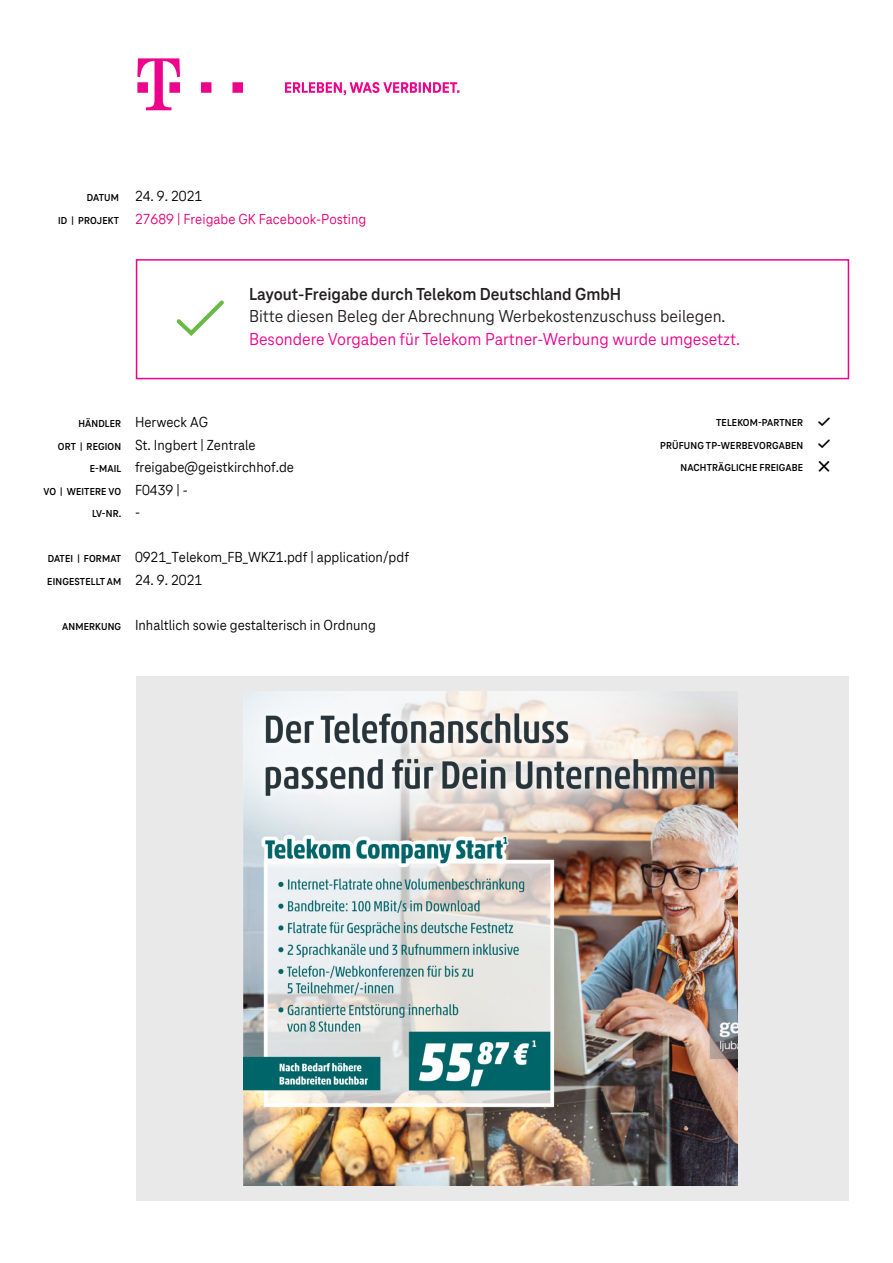
<style>
.page{position:relative;width:893px;height:1263px;background:#fff}
.page>*{position:absolute;margin:0;border:0;box-sizing:border-box;transform-origin:0 0}
.t1{font:18px "Tele Neo";color:#231f20}
.t2{font:18px "Tele Neo";color:#ed028c}
.t3{font:700 18px "Tele Neo";color:#231f20}
.t4{font:15px/22.5px "Tele Neo Office";color:#000}
.t5{font:15px "Tele Neo Office";color:#e20074}
.t6{font:700 10.5px/22.5px "Tele Neo";letter-spacing:.015em;color:#000001;text-align:right}
</style>
<div class="page">
<div style="left:136px;top:676px;width:712px;height:524px;background:#e9e9e9"></div>
<div style="left:136px;top:259px;width:713px;height:120px;border:2px solid #ed028c"></div>
<svg style="left:285px;top:82px;width:174px;height:13px"></svg>
<svg style="left:137px;top:58px;width:43px;height:52px"></svg>
<svg style="left:201px;top:82px;width:10px;height:11px"></svg>
<svg style="left:232px;top:82px;width:11px;height:11px"></svg>
<img style="left:244px;top:691px;width:493px;height:494px">
<p class="t6" style="left:58px;top:186px;width:62px">DATUM<br>ID | PROJEKT</p>
<p class="t4" style="left:135px;top:185px;width:69px">24. 9. 2021</p>
<p class="t5" style="left:135px;top:210px;width:233px">27689 | Freigabe GK Facebook-Posting</p>
<p class="t3" style="left:249px;top:284px;width:374px">Layout-Freigabe durch Telekom Deutschland GmbH</p>
<p class="t1" style="left:249px;top:306px;width:478px">Bitte diesen Beleg der Abrechnung Werbekostenzuschuss beilegen.</p>
<p class="t2" style="left:249px;top:329px;width:492px">Besondere Vorgaben für Telekom Partner-Werbung wurde umgesetzt.</p>
<p class="t6" style="left:43px;top:413px;width:79px">HÄNDLER<br>ORT | REGION<br>E-MAIL<br>VO | WEITERE VO<br>LV-NR.</p>
<p class="t6" style="left:47px;top:548px;width:75px;text-align:left">DATEI | FORMAT<br>EINGESTELLT AM</p>
<p class="t6" style="left:62px;top:615px;width:61px">ANMERKUNG</p>
<p class="t4" style="left:135px;top:411px;width:161px">Herweck AG<br>St. Ingbert | Zentrale freigabe@geistkirchhof.de<br>F0439 | -<br>-</p>
<p class="t4" style="left:135px;top:546px;width:275px">0921_Telekom_FB_WKZ1.pdf | application/pdf</p>
<p class="t4" style="left:135px;top:569px;width:69px">24. 9. 2021</p>
<p class="t4" style="left:135px;top:614px;width:242px">Inhaltlich sowie gestalterisch in Ordnung</p>
<p class="t6" style="left:660px;top:412px;width:145px">TELEKOM-PARTNER<br>PRÜFUNG TP-WERBEVORGABEN<br>NACHTRÄGLICHE FREIGABE</p>
</div>
